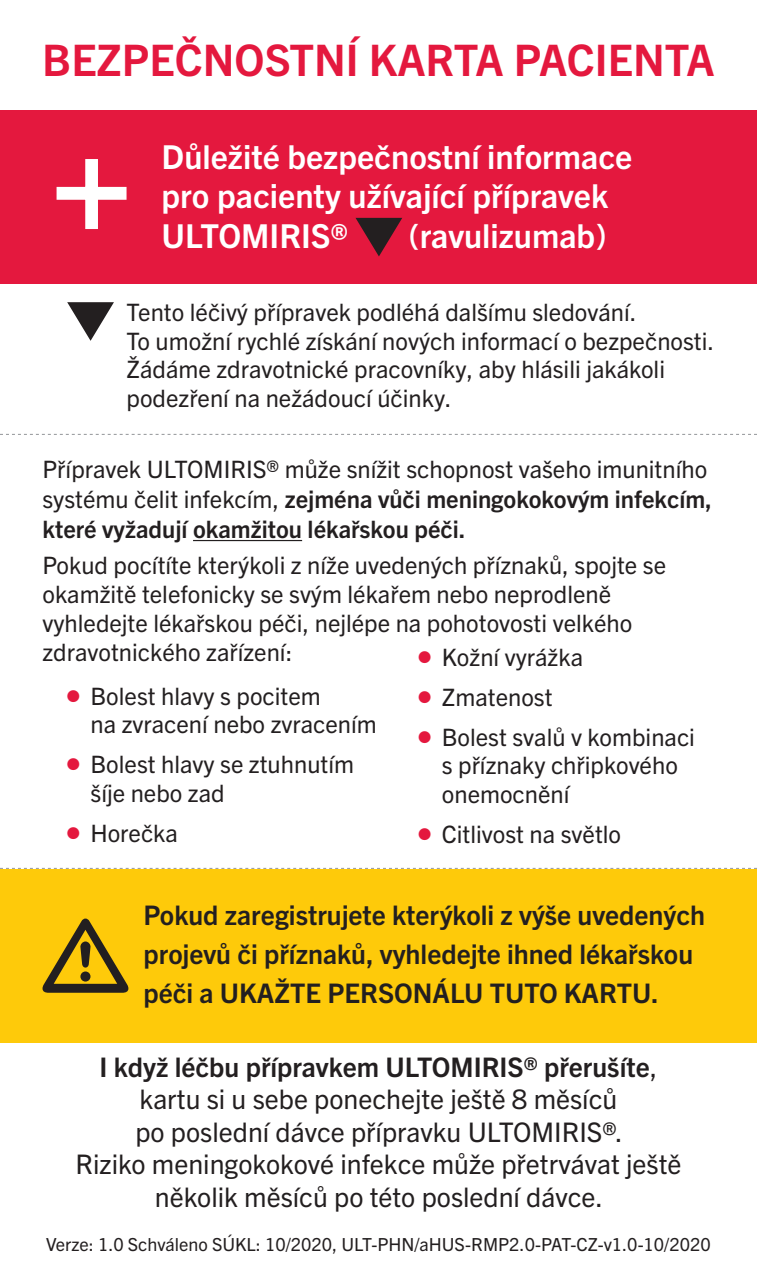
<style>
.page{position:relative;width:757px;height:1285px;background:#fff}
.page>*{position:absolute;margin:0;border:0;box-sizing:border-box;transform-origin:0 0}
.t1{font:700 43.5px "Trade Gothic Next LT Pro";color:#e4183e}
.t2{font:700 33px/39.6px "Trade Gothic Next LT Pro";color:#fff}
.t3{font:27px/32.4px "Trade Gothic Next LT Pro";color:#231f20;text-align:center}
.t4{font:700 27px/39px "Trade Gothic Next LT Pro";color:#231f20}
.t5{font:24px/28.8px "Trade Gothic Next LT Pro";color:#231f20}
.t6{font:18px "Trade Gothic Next LT Pro";color:#231f20}
.s1{font-weight:700}
.s2{font-size:33px;color:#e4183e}
</style>
<div class="page">
<div style="left:0;top:868px;width:757px;height:174px;background:#feca0a"></div>
<div style="left:0;top:110px;width:757px;height:174px;background:#e4183e"></div>
<svg style="left:0;top:434px;width:757px;height:1px"></svg>
<svg style="left:0;top:867px;width:757px;height:1px"></svg>
<svg style="left:355px;top:218px;width:47px;height:38px"></svg>
<svg style="left:67px;top:302px;width:47px;height:39px"></svg>
<svg style="left:56px;top:159px;width:71px;height:70px"></svg>
<hr style="left:193px;top:540px;width:109px;height:1px;background:#231f20">
<svg style="left:43px;top:918px;width:85px;height:74px"></svg>
<h1 class="t1" style="left:42px;top:45px;width:674px">BEZPEČNOSTNÍ KARTA PACIENTA</h1>
<h2 class="t2" style="left:162px;top:140px;width:472px">Důležité bezpečnostní informace pro pacienty užívající přípravek<br>ULTOMIRIS®</h2>
<h2 class="t2" style="left:409px;top:219px;width:200px">(ravulizumab)</h2>
<p class="t5" style="left:127px;top:300px;width:589px">Tento léčivý přípravek podléhá dalšímu sledování.<br>To umožní rychlé získání nových informací o bezpečnosti.<br>Žádáme zdravotnické pracovníky, aby hlásili jakákoli podezření na nežádoucí účinky.</p>
<p class="t5" style="left:43px;top:456px;width:671px;line-height:30px">Přípravek ULTOMIRIS® může snížit schopnost vašeho imunitního systému čelit infekcím, <span class="s1">zejména vůči meningokokovým infekcím, které vyžadují okamžitou lékařskou péči.</span></p>
<p class="t5" style="left:43px;top:553px;width:625px">Pokud pocítíte kterýkoli z níže uvedených příznaků, spojte se okamžitě telefonicky se svým lékařem nebo neprodleně vyhledejte lékařskou péči, nejlépe na pohotovosti velkého zdravotnického zařízení:</p>
<p class="t5" style="left:91px;top:683px;width:288px;text-indent:-26px"><span class="s2">•</span> Bolest hlavy s pocitem<br>na zvracení nebo zvracením</p>
<p class="t5" style="left:91px;top:752px;width:265px;text-indent:-26px"><span class="s2">•</span> Bolest hlavy se ztuhnutím šíje nebo zad</p>
<p class="t5" style="left:65px;top:820px;width:114px"><span class="s2">•</span> Horečka</p>
<p class="t5" style="left:416px;top:645px;width:168px"><span class="s2">•</span> Kožní vyrážka</p>
<p class="t5" style="left:416px;top:685px;width:138px"><span class="s2">•</span> Zmatenost</p>
<p class="t5" style="left:442px;top:724px;width:255px;text-indent:-26px"><span class="s2">•</span> Bolest svalů v kombinaci s příznaky chřipkového onemocnění</p>
<p class="t5" style="left:416px;top:821px;width:206px"><span class="s2">•</span> Citlivost na světlo</p>
<p class="t4" style="left:144px;top:898px;width:563px">Pokud zaregistrujete kterýkoli z výše uvedených projevů či příznaků, vyhledejte ihned lékařskou péči a UKAŽTE PERSONÁLU TUTO KARTU.</p>
<p class="t3" style="left:75px;top:1053px;width:607px"><span class="s1">I když léčbu přípravkem ULTOMIRIS® přerušíte</span>, kartu si u sebe ponechejte ještě 8 měsíců<br>po poslední dávce přípravku ULTOMIRIS®.<br>Riziko meningokokové infekce může přetrvávat ještě několik měsíců po této poslední dávce.</p>
<p class="t6" style="left:46px;top:1238px;width:666px">Verze: 1.0 Schváleno SÚKL: 10/2020, ULT-PHN/aHUS-RMP2.0-PAT-CZ-v1.0-10/2020</p>
</div>
